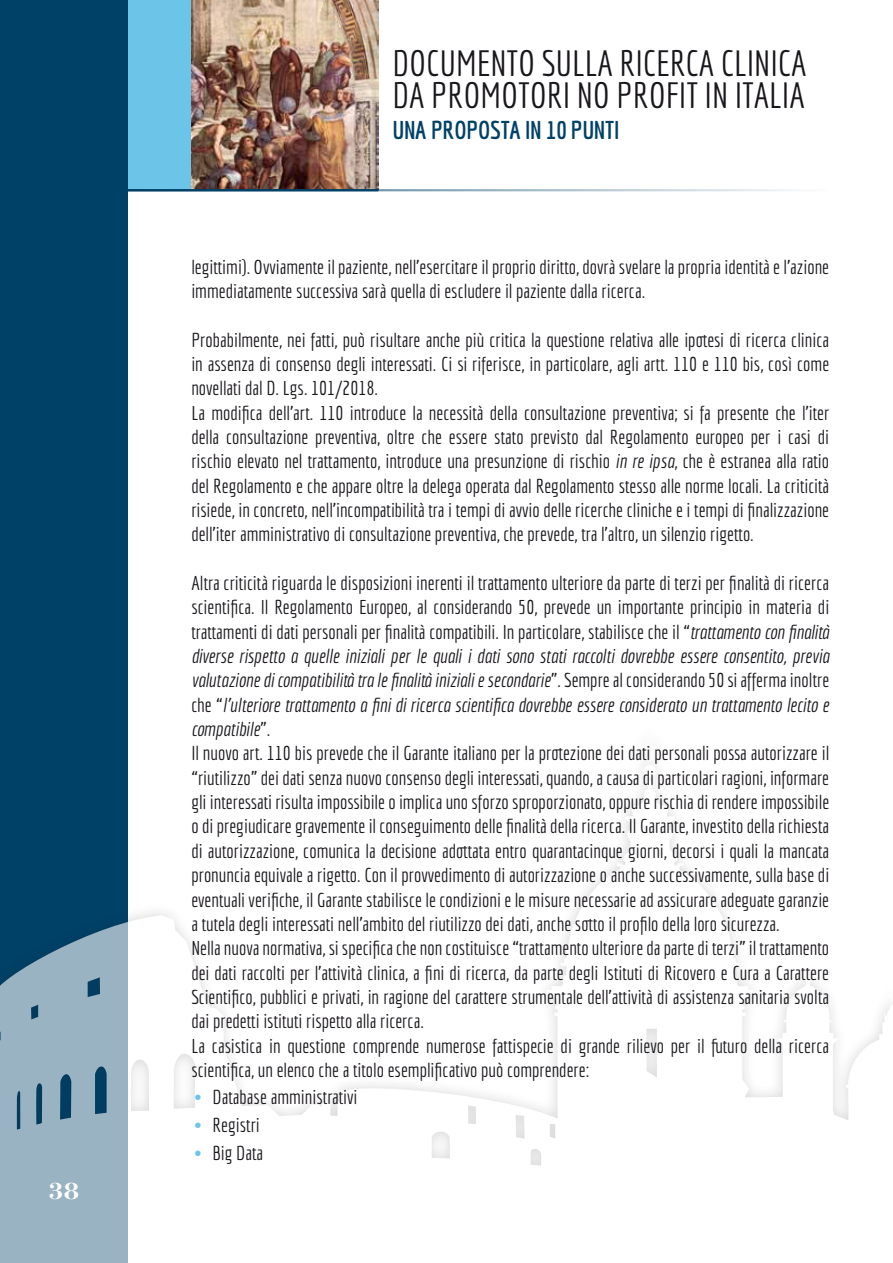
<style>
.page{position:relative;width:893px;height:1263px;background:#fff}
.page>*{position:absolute;margin:0;border:0;box-sizing:border-box;transform-origin:0 0}
.t1{font:35.7px/31.5px "Economica";letter-spacing:-.005em;color:#1a171c}
.t2{font:700 25.05px "Economica";letter-spacing:-.005em;color:#004168}
.t3{font:700 24px "Modern Two Sixtn ITC";color:#fff}
.t4{font:19.5px/24.3px "Economica";color:#1a171c}
.s1{font-style:italic}
.s2{font-family:"Modern Two Sixtn ITCTT Bold";color:#6cc4e9}
</style>
<div class="page">
<div style="left:128px;top:0;width:63px;height:189px;background:#6cc4e9"></div>
<img style="left:191px;top:0;width:187px;height:189px">
<hr style="left:0;top:189px;width:829px;height:2px;background:#004168">
<div style="left:0;top:0;width:128px;height:1263px;background:#004168"></div>
<svg style="left:0;top:760px;width:893px;height:503px"></svg>
<p class="t3" style="left:48px;top:1178px;width:32px">38</p>
<h1 class="t1" style="left:393px;top:48px;width:415px">DOCUMENTO SULLA RICERCA CLINICA<br>DA PROMOTORI NO PROFIT IN ITALIA</h1>
<p class="t2" style="left:393px;top:115px;width:228px">UNA PROPOSTA IN 10 PUNTI</p>
<p class="t4" style="left:191px;top:254px;width:639px">legittimi). Ovviamente il paziente, nell’esercitare il proprio diritto, dovrà svelare la propria identità e l’azione immediatamente successiva sarà quella di escludere il paziente dalla ricerca.</p>
<p class="t4" style="left:191px;top:327px;width:639px">Probabilmente, nei fatti, può risultare anche più critica la questione relativa alle ipotesi di ricerca clinica in assenza di consenso degli interessati. Ci si riferisce, in particolare, agli artt. 110 e 110 bis, così come novellati dal D. Lgs. 101/2018.<br>La modifica dell’art. 110 introduce la necessità della consultazione preventiva; si fa presente che l’iter della consultazione preventiva, oltre che essere stato previsto dal Regolamento europeo per i casi di rischio elevato nel trattamento, introduce una presunzione di rischio <span class="s1">in re ipsa</span>, che è estranea alla ratio del Regolamento e che appare oltre la delega operata dal Regolamento stesso alle norme locali. La criticità risiede, in concreto, nell’incompatibilità tra i tempi di avvio delle ricerche cliniche e i tempi di finalizzazione dell’iter amministrativo di consultazione preventiva, che prevede, tra l’altro, un silenzio rigetto.</p>
<p class="t4" style="left:191px;top:571px;width:639px">Altra criticità riguarda le disposizioni inerenti il trattamento ulteriore da parte di terzi per finalità di ricerca scientifica. Il Regolamento Europeo, al considerando 50, prevede un importante principio in materia di trattamenti di dati personali per finalità compatibili. In particolare, stabilisce che il “<span class="s1">trattamento con finalità diverse rispetto a quelle iniziali per le quali i dati sono stati raccolti dovrebbe essere consentito, previa valutazione di compatibilità tra le finalità iniziali e secondarie</span>”. Sempre al considerando 50 si afferma inoltre che “<span class="s1">l’ulteriore trattamento a fini di ricerca scientifica dovrebbe essere considerato un trattamento lecito e compatibile</span>”.<br>Il nuovo art. 110 bis prevede che il Garante italiano per la protezione dei dati personali possa autorizzare il “riutilizzo” dei dati senza nuovo consenso degli interessati, quando, a causa di particolari ragioni, informare gli interessati risulta impossibile o implica uno sforzo sproporzionato, oppure rischia di rendere impossibile o di pregiudicare gravemente il conseguimento delle finalità della ricerca. Il Garante, investito della richiesta di autorizzazione, comunica la decisione adottata entro quarantacinque giorni, decorsi i quali la mancata pronuncia equivale a rigetto. Con il provvedimento di autorizzazione o anche successivamente, sulla base di eventuali verifiche, il Garante stabilisce le condizioni e le misure necessarie ad assicurare adeguate garanzie a tutela degli interessati nell’ambito del riutilizzo dei dati, anche sotto il profilo della loro sicurezza.<br>Nella nuova normativa, si specifica che non costituisce “trattamento ulteriore da parte di terzi” il trattamento dei dati raccolti per l’attività clinica, a fini di ricerca, da parte degli Istituti di Ricovero e Cura a Carattere Scientifico, pubblici e privati, in ragione del carattere strumentale dell’attività di assistenza sanitaria svolta dai predetti istituti rispetto alla ricerca.<br>La casistica in questione comprende numerose fattispecie di grande rilievo per il futuro della ricerca scientifica, un elenco che a titolo esemplificativo può comprendere:</p>
<p class="t4" style="left:191px;top:1085px;width:168px"><span class="s2">•</span> Database amministrativi</p>
<p class="t4" style="left:191px;top:1113px;width:70px"><span class="s2">•</span> Registri</p>
<p class="t4" style="left:191px;top:1140px;width:73px"><span class="s2">•</span> Big Data</p>
</div>
